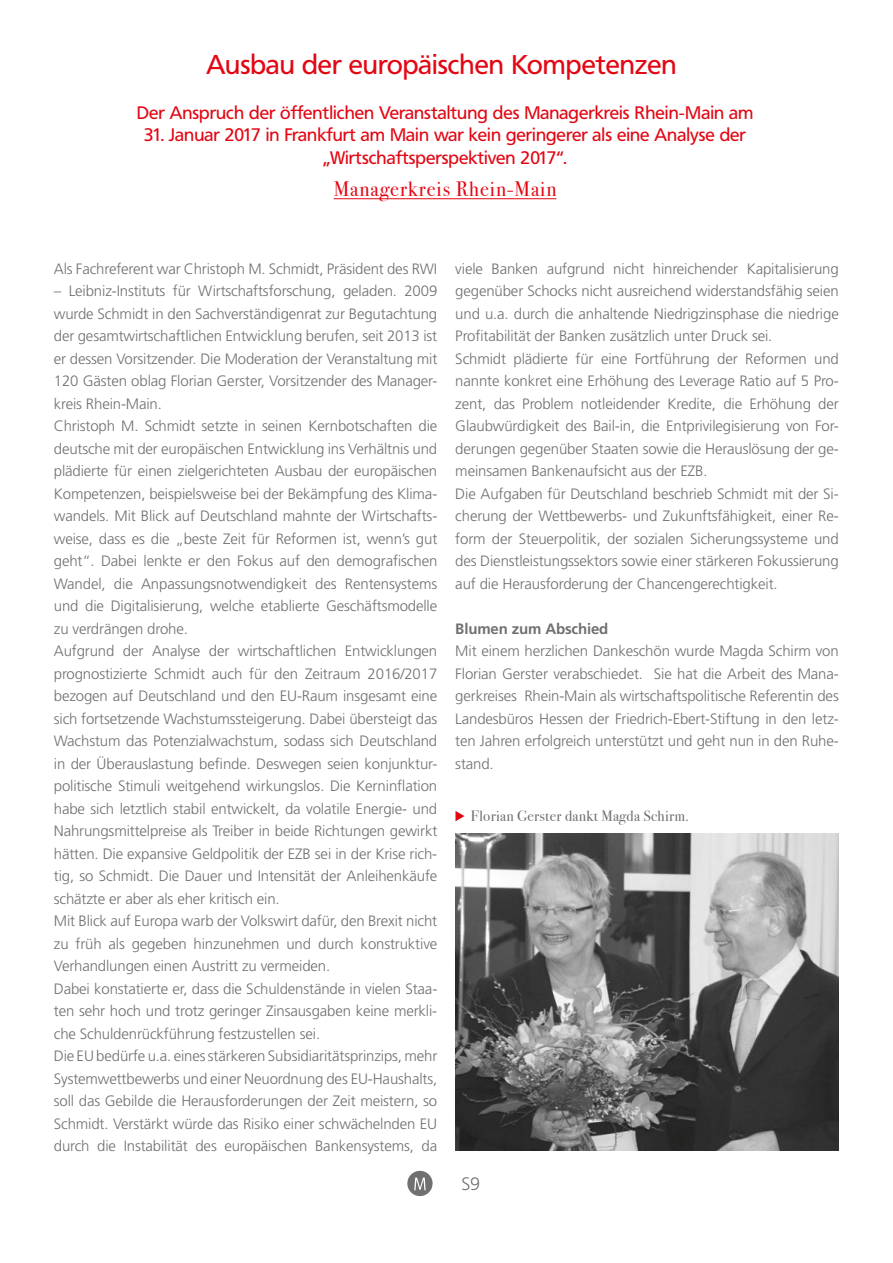
<style>
.page{position:relative;width:893px;height:1263px;background:#fff}
.page>*{position:absolute;margin:0;border:0;box-sizing:border-box;transform-origin:0 0}
.t1{font:27px "Frutiger BQ";color:#e30613}
.t2{font:21px "Bodoni Svty Two ITCTT";letter-spacing:.05em;color:#e30613}
.t3{font:18px/22.5px "Frutiger BQ";color:#e30613;text-align:center}
.t4{font:300 18px "Frutiger LT Std";color:#707071}
.t5{font:300 15px/22.5px "Frutiger LT Std";letter-spacing:-.01em;color:#707071}
.t6{font:15px "Bodoni Svty Two ITCTT";letter-spacing:.02em;color:#707071}
.t7{font:700 15px "Frutiger LT Std";letter-spacing:-.01em;color:#707071}
</style>
<div class="page">
<svg style="left:407px;top:1171px;width:26px;height:26px"></svg>
<hr style="left:334px;top:198px;width:222px;height:1px;background:#e30613">
<img style="left:455px;top:834px;width:384px;height:316px">
<svg style="left:455px;top:811px;width:9px;height:10px"></svg>
<h1 class="t1" style="left:207px;top:49px;width:472px">Ausbau der europäischen Kompetenzen</h1>
<p class="t3" style="left:137px;top:102px;width:618px">Der Anspruch der öffentlichen Veranstaltung des Managerkreis Rhein-Main am</p>
<p class="t3" style="left:144px;top:124px;width:603px">31. Januar 2017 in Frankfurt am Main war kein geringerer als eine Analyse der „Wirtschaftsperspektiven 2017“.</p>
<h2 class="t2" style="left:334px;top:172px;width:224px">Managerkreis Rhein-Main</h2>
<p class="t5" style="left:54px;top:258px;width:385px">Als Fachreferent war Christoph M. Schmidt, Präsident des RWI</p>
<p class="t5" style="left:54px;top:280px;width:385px">– Leibniz-Instituts für Wirtschaftsforschung, geladen. 2009 wurde Schmidt in den Sachverständigenrat zur Begutachtung der gesamtwirtschaftlichen Entwicklung berufen, seit 2013 ist er dessen Vorsitzender. Die Moderation der Veranstaltung mit 120 Gästen oblag Florian Gerster, Vorsitzender des Manager&shy;kreis Rhein-Main.<br>Christoph M. Schmidt setzte in seinen Kernbotschaften die deutsche mit der europäischen Entwicklung ins Verhältnis und plädierte für einen zielgerichteten Ausbau der europäischen Kompetenzen, beispielsweise bei der Bekämpfung des Klima&shy;wandels. Mit Blick auf Deutschland mahnte der Wirtschafts&shy;weise, dass es die „beste Zeit für Reformen ist, wenn’s gut geht“. Dabei lenkte er den Fokus auf den demografischen Wandel, die Anpassungsnotwendigkeit des Rentensystems und die Digitalisierung, welche etablierte Geschäftsmodelle zu verdrängen drohe.<br>Aufgrund der Analyse der wirtschaftlichen Entwicklungen prognostizierte Schmidt auch für den Zeitraum 2016/2017 bezogen auf Deutschland und den EU-Raum insgesamt eine sich fortsetzende Wachstumssteigerung. Dabei übersteigt das Wachstum das Potenzialwachstum, sodass sich Deutschland in der Überauslastung befinde. Deswegen seien konjunktur&shy;politische Stimuli weitgehend wirkungslos. Die Kerninflation habe sich letztlich stabil entwickelt, da volatile Energie- und Nahrungsmittelpreise als Treiber in beide Richtungen gewirkt hätten. Die expansive Geldpolitik der EZB sei in der Krise rich&shy;tig, so Schmidt. Die Dauer und Intensität der Anleihenkäufe schätzte er aber als eher kritisch ein.<br>Mit Blick auf Europa warb der Volkswirt dafür, den Brexit nicht zu früh als gegeben hinzunehmen und durch konstruktive Verhandlungen einen Austritt zu vermeiden.<br>Dabei konstatierte er, dass die Schuldenstände in vielen Staa&shy;ten sehr hoch und trotz geringer Zinsausgaben keine merkli&shy;che Schuldenrückführung festzustellen sei.<br>Die EU bedürfe u.a. eines stärkeren Subsidiaritätsprinzips, mehr Systemwettbewerbs und einer Neuordnung des EU-Haushalts, soll das Gebilde die Herausforderungen der Zeit meistern, so Schmidt. Verstärkt würde das Risiko einer schwächelnden EU durch die Instabilität des europäischen Bankensystems, da</p>
<p class="t5" style="left:455px;top:258px;width:385px">viele Banken aufgrund nicht hinreichender Kapitalisierung gegenüber Schocks nicht ausreichend widerstandsfähig seien und u.a. durch die anhaltende Niedrigzinsphase die niedrige Profitabilität der Banken zusätzlich unter Druck sei.<br>Schmidt plädierte für eine Fortführung der Reformen und nannte konkret eine Erhöhung des Leverage Ratio auf 5 Pro&shy;zent, das Problem notleidender Kredite, die Erhöhung der Glaubwürdigkeit des Bail-in, die Entprivilegisierung von For&shy;derungen gegenüber Staaten sowie die Herauslösung der ge&shy;meinsamen Bankenaufsicht aus der EZB.<br>Die Aufgaben für Deutschland beschrieb Schmidt mit der Si&shy;cherung der Wettbewerbs- und Zukunftsfähigkeit, einer Re&shy;form der Steuerpolitik, der sozialen Sicherungssysteme und des Dienstleistungssektors sowie einer stärkeren Fokussierung auf die Herausforderung der Chancengerechtigkeit.</p>
<p class="t7" style="left:455px;top:620px;width:155px">Blumen zum Abschied</p>
<p class="t5" style="left:455px;top:640px;width:385px;text-align:justify">Mit einem herzlichen Dankeschön wurde Magda Schirm von Florian Gerster verabschiedet. Sie hat die Arbeit des Mana&shy;gerkreises Rhein-Main als wirtschaftspolitische Referentin des Landesbüros Hessen der Friedrich-Ebert-Stiftung in den letz&shy;ten Jahren erfolgreich unterstützt und geht nun in den Ruhe&shy;stand.</p>
<p class="t6" style="left:471px;top:804px;width:220px">Florian Gerster dankt Magda Schirm.</p>
<p class="t4" style="left:461px;top:1174px;width:20px">S9</p>
</div>
